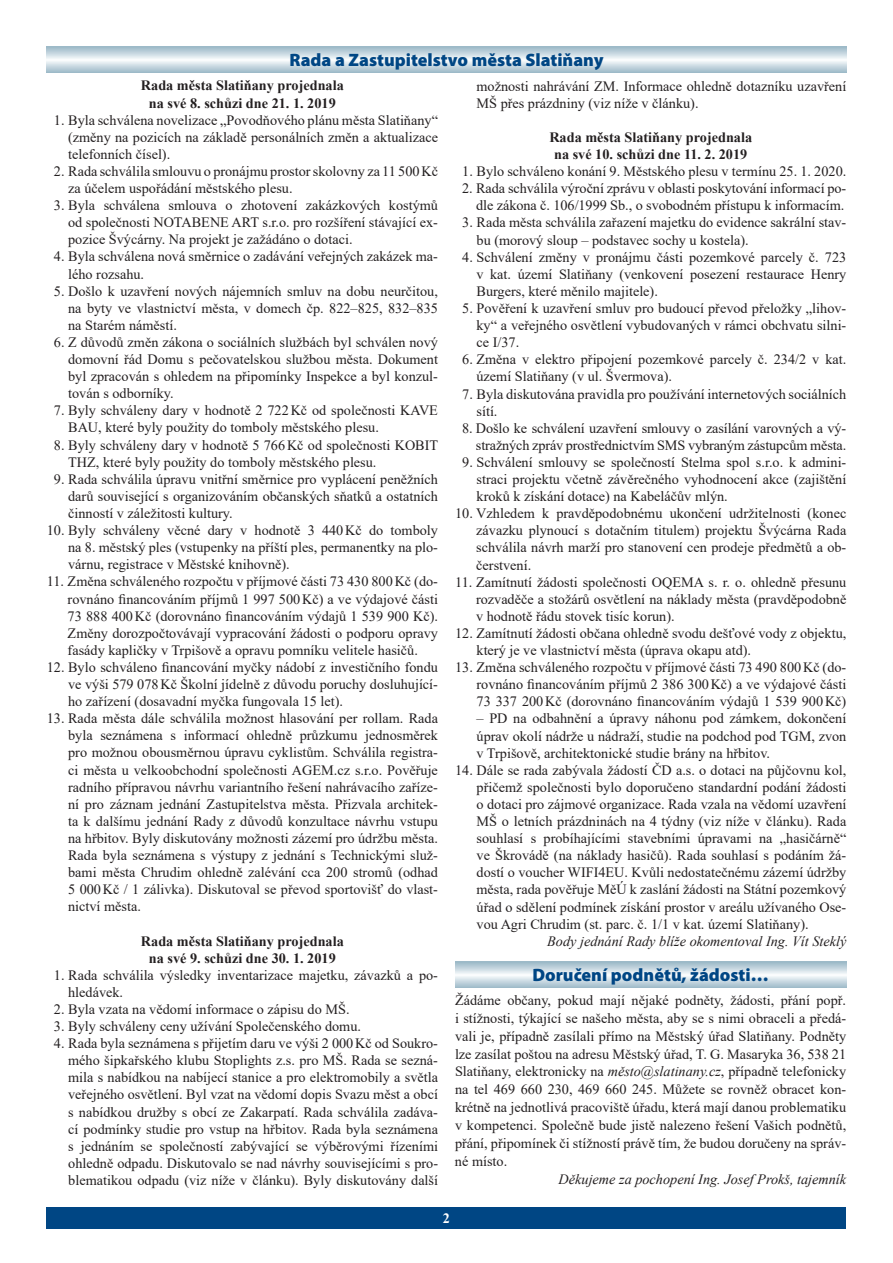
<style>
.page{position:relative;width:893px;height:1263px;background:#fff}
.page>*{position:absolute;margin:0;border:0;box-sizing:border-box;transform-origin:0 0}
.t1{font:900 18px "Myriad Pro";color:#004684}
.t2{font:14.25px/17.1px "Times New Roman";color:#231f20;text-align:justify}
.t3{font:700 14.25px/17.1px "Times New Roman";color:#231f20;text-align:center}
.t4{font:italic 14.25px "Times New Roman";color:#231f20}
.t5{font:700 14.25px "Times New Roman";color:#fff}
.s1{font-style:italic}
</style>
<div class="page">
<div style="left:47px;top:1208px;width:799px;height:21px;background:#004684"></div>
<svg style="left:47px;top:47px;width:799px;height:25px"></svg>
<svg style="left:455px;top:962px;width:391px;height:25px"></svg>
<p class="t1" style="left:289px;top:48px;width:315px">Rada a Zastupitelstvo města Slatiňany</p>
<p class="t3" style="left:141px;top:77px;width:204px">Rada města Slatiňany projednala na své 8. schůzi dne 21. 1. 2019</p>
<p class="t2" style="left:68px;top:111px;width:371px;text-indent:-14px">1. Byla schválena novelizace „Povodňového plánu města Slatiňany“ (změny na pozicích na základě personálních změn a aktualizace telefonních čísel).</p>
<p class="t2" style="left:68px;top:162px;width:371px;text-indent:-14px">2. Rada schválila smlouvu o pronájmu prostor skolovny za 11 500Kč za účelem uspořádání městského plesu.</p>
<p class="t2" style="left:68px;top:196px;width:371px;text-indent:-14px">3. Byla schválena smlouva o zhotovení zakázkových kostýmů od společnosti NOTABENE ART s.r.o. pro rozšíření stávající ex&shy;pozice Švýcárny. Na projekt je zažádáno o dotaci.</p>
<p class="t2" style="left:68px;top:248px;width:371px;text-indent:-14px">4. Byla schválena nová směrnice o zadávání veřejných zakázek ma&shy;lého rozsahu.</p>
<p class="t2" style="left:68px;top:282px;width:371px;text-indent:-14px">5. Došlo k uzavření nových nájemních smluv na dobu neurčitou, na byty ve vlastnictví města, v domech čp. 822–825, 832–835 na Starém náměstí.</p>
<p class="t2" style="left:68px;top:333px;width:371px;text-indent:-14px">6. Z důvodů změn zákona o sociálních službách byl schválen nový domovní řád Domu s pečovatelskou službou města. Dokument byl zpracován s ohledem na připomínky Inspekce a byl konzul&shy;tován s odborníky.</p>
<p class="t2" style="left:68px;top:402px;width:371px;text-indent:-14px">7. Byly schváleny dary v hodnotě 2 722Kč od společnosti KAVE<br>BAU, které byly použity do tomboly městského plesu.</p>
<p class="t2" style="left:68px;top:436px;width:372px;text-indent:-14px">8. Byly schváleny dary v hodnotě 5 766Kč od společnosti KOBIT<br>THZ, které byly použity do tomboly městského plesu.</p>
<p class="t2" style="left:68px;top:470px;width:371px;text-indent:-14px">9. Rada schválila úpravu vnitřní směrnice pro vyplácení peněžních darů související s organizováním občanských sňatků a ostatních činností v záležitosti kultury.</p>
<p class="t2" style="left:68px;top:521px;width:371px;text-indent:-21px">10. Byly schváleny věcné dary v hodnotě 3 440Kč do tomboly na 8. městský ples (vstupenky na příští ples, permanentky na plo&shy;várnu, registrace v Městské knihovně).</p>
<p class="t2" style="left:68px;top:573px;width:372px;text-indent:-21px">11. Změna schváleného rozpočtu v příjmové části 73 430 800Kč (do&shy;rovnáno financováním příjmů 1 997 500Kč) a ve výdajové části 73 888 400Kč (dorovnáno financováním výdajů 1 539 900 Kč).<br>Změny dorozpočtovávají vypracování žádosti o podporu opravy fasády kapličky v Trpišově a opravu pomníku velitele hasičů.</p>
<p class="t2" style="left:68px;top:658px;width:371px;text-indent:-21px">12. Bylo schváleno financování myčky nádobí z investičního fondu ve výši 579 078Kč Školní jídelně z důvodu poruchy dosluhující&shy;ho zařízení (dosavadní myčka fungovala 15 let).</p>
<p class="t2" style="left:68px;top:709px;width:371px;text-indent:-21px">13. Rada města dále schválila možnost hlasování per rollam. Rada byla seznámena s informací ohledně průzkumu jednosměrek pro možnou obousměrnou úpravu cyklistům. Schválila registra&shy;ci města u velkoobchodní společnosti AGEM.cz s.r.o. Pověřuje radního přípravou návrhu variantního řešení nahrávacího zaříze&shy;ní pro záznam jednání Zastupitelstva města. Přizvala architek&shy;ta k dalšímu jednání Rady z důvodů konzultace návrhu vstupu na hřbitov. Byly diskutovány možnosti zázemí pro údržbu města.<br>Rada byla seznámena s výstupy z jednání s Technickými služ&shy;bami města Chrudim ohledně zalévání cca 200 stromů (odhad 5 000Kč / 1 zálivka). Diskutoval se převod sportovišť do vlast&shy;nictví města.</p>
<p class="t3" style="left:141px;top:932px;width:204px">Rada města Slatiňany projednala na své 9. schůzi dne 30. 1. 2019</p>
<p class="t2" style="left:68px;top:966px;width:371px;text-indent:-14px">1. Rada schválila výsledky inventarizace majetku, závazků a po&shy;hledávek.</p>
<p class="t2" style="left:54px;top:1000px;width:297px">2. Byla vzata na vědomí informace o zápisu do MŠ.</p>
<p class="t2" style="left:54px;top:1017px;width:309px">3. Byly schváleny ceny užívání Společenského domu.</p>
<p class="t2" style="left:68px;top:1034px;width:371px;text-indent:-14px">4. Rada byla seznámena s přijetím daru ve výši 2 000Kč od Soukro&shy;mého šipkařského klubu Stoplights z.s. pro MŠ. Rada se sezná&shy;mila s nabídkou na nabíjecí stanice a pro elektromobily a světla veřejného osvětlení. Byl vzat na vědomí dopis Svazu měst a obcí s nabídkou družby s obcí ze Zakarpatí. Rada schválila zadáva&shy;cí podmínky studie pro vstup na hřbitov. Rada byla seznámena s jednáním se společností zabývající se výběrovými řízeními ohledně odpadu. Diskutovalo se nad návrhy souvisejícími s pro&shy;blematikou odpadu (viz níže v článku). Byly diskutovány další</p>
<p class="t2" style="left:476px;top:77px;width:371px">možnosti nahrávání ZM. Informace ohledně dotazníku uzavření<br>MŠ přes prázdniny (viz níže v článku).</p>
<p class="t3" style="left:549px;top:128px;width:204px">Rada města Slatiňany projednala na své 10. schůzi dne 11. 2. 2019</p>
<p class="t2" style="left:462px;top:162px;width:386px">1. Bylo schváleno konání 9. Městského plesu v termínu 25. 1. 2020.</p>
<p class="t2" style="left:462px;top:179px;width:386px;text-align:right">2. Rada schválila výroční zprávu v oblasti poskytování informací po&shy;dle zákona č. 106/1999 Sb., o svobodném přístupu k informacím.</p>
<p class="t2" style="left:476px;top:214px;width:371px;text-indent:-14px">3. Rada města schválila zařazení majetku do evidence sakrální stav&shy;bu (morový sloup – podstavec sochy u kostela).</p>
<p class="t2" style="left:476px;top:248px;width:371px;text-indent:-14px">4. Schválení změny v pronájmu části pozemkové parcely č. 723 v kat. území Slatiňany (venkovení posezení restaurace Henry Burgers, které měnilo majitele).</p>
<p class="t2" style="left:476px;top:299px;width:371px;text-indent:-14px">5. Pověření k uzavření smluv pro budoucí převod přeložky „lihov&shy;ky“ a veřejného osvětlení vybudovaných v rámci obchvatu silni&shy;ce I/37.</p>
<p class="t2" style="left:476px;top:350px;width:371px;text-indent:-14px">6. Změna v elektro připojení pozemkové parcely č. 234/2 v kat. území Slatiňany (v ul. Švermova).</p>
<p class="t2" style="left:476px;top:385px;width:371px;text-indent:-14px">7. Byla diskutována pravidla pro používání internetových sociálních sítí.</p>
<p class="t2" style="left:462px;top:419px;width:386px;text-align:right">8. Došlo ke schválení uzavření smlouvy o zasílání varovných a vý&shy;stražných zpráv prostřednictvím SMS vybraným zástupcům města.</p>
<p class="t2" style="left:476px;top:453px;width:371px;text-indent:-14px">9. Schválení smlouvy se společností Stelma spol s.r.o. k admini&shy;straci projektu včetně závěrečného vyhodnocení akce (zajištění kroků k získání dotace) na Kabeláčův mlýn.</p>
<p class="t2" style="left:476px;top:504px;width:372px;text-indent:-21px">10. Vzhledem k pravděpodobnému ukončení udržitelnosti (konec závazku plynoucí s dotačním titulem) projektu Švýcárna Rada schválila návrh marží pro stanovení cen prodeje předmětů a ob&shy;čerstvení.</p>
<p class="t2" style="left:476px;top:573px;width:372px;text-indent:-21px">11. Zamítnutí žádosti společnosti OQEMA s. r. o. ohledně přesunu rozvaděče a stožárů osvětlení na náklady města (pravděpodobně v hodnotě řádu stovek tisíc korun).</p>
<p class="t2" style="left:476px;top:624px;width:371px;text-indent:-21px">12. Zamítnutí žádosti občana ohledně svodu dešťové vody z objektu, který je ve vlastnictví města (úprava okapu atd).</p>
<p class="t2" style="left:476px;top:658px;width:371px;text-indent:-21px">13. Změna schváleného rozpočtu v příjmové části 73 490 800Kč (do&shy;rovnáno financováním příjmů 2 386 300Kč) a ve výdajové části 73 337 200Kč (dorovnáno financováním výdajů 1 539 900Kč)</p>
<p class="t2" style="left:476px;top:710px;width:371px">– PD na odbahnění a úpravy náhonu pod zámkem, dokončení úprav okolí nádrže u nádraží, studie na podchod pod TGM, zvon v Trpišově, architektonické studie brány na hřbitov.</p>
<p class="t2" style="left:476px;top:761px;width:371px;text-indent:-21px">14. Dále se rada zabývala žádostí ČD a.s. o dotaci na půjčovnu kol, přičemž společnosti bylo doporučeno standardní podání žádosti o dotaci pro zájmové organizace. Rada vzala na vědomí uzavření MŠ o letních prázdninách na 4 týdny (viz níže v článku). Rada souhlasí s probíhajícími stavebními úpravami na „hasičárně“ ve Škrovádě (na náklady hasičů). Rada souhlasí s podáním žá&shy;dostí o voucher WIFI4EU. Kvůli nedostatečnému zázemí údržby města, rada pověřuje MěÚ k zaslání žádosti na Státní pozemkový úřad o sdělení podmínek získání prostor v areálu užívaného Ose&shy;vou Agri Chrudim (st. parc. č. 1/1 v kat. území Slatiňany).</p>
<p class="t4" style="left:547px;top:931px;width:301px">Body jednání Rady blíže okomentoval Ing. Vít Steklý</p>
<p class="t1" style="left:532px;top:963px;width:238px">Doručení podnětů, žádosti…</p>
<p class="t2" style="left:455px;top:991px;width:393px;line-height:17.9px">Žádáme občany, pokud mají nějaké podněty, žádosti, přání popř. i stížnosti, týkající se našeho města, aby se s nimi obraceli a předá&shy;vali je, případně zasílali přímo na Městský úřad Slatiňany. Podněty lze zasílat poštou na adresu Městský úřad, T. G. Masaryka 36, 538 21<br>Slatiňany, elektronicky na <span class="s1">město@slatinany.cz</span>, případně telefonicky na tel 469 660 230, 469 660 245. Můžete se rovněž obracet kon&shy;krétně na jednotlivá pracoviště úřadu, která mají danou problematiku v kompetenci. Společně bude jistě nalezeno řešení Vašich podnětů, přání, připomínek či stížností právě tím, že budou doručeny na správ&shy;né místo.</p>
<p class="t4" style="left:559px;top:1169px;width:289px">Děkujeme za pochopení Ing. Josef Prokš, tajemník</p>
<p class="t5" style="left:443px;top:1208px;width:9px">2</p>
</div>
